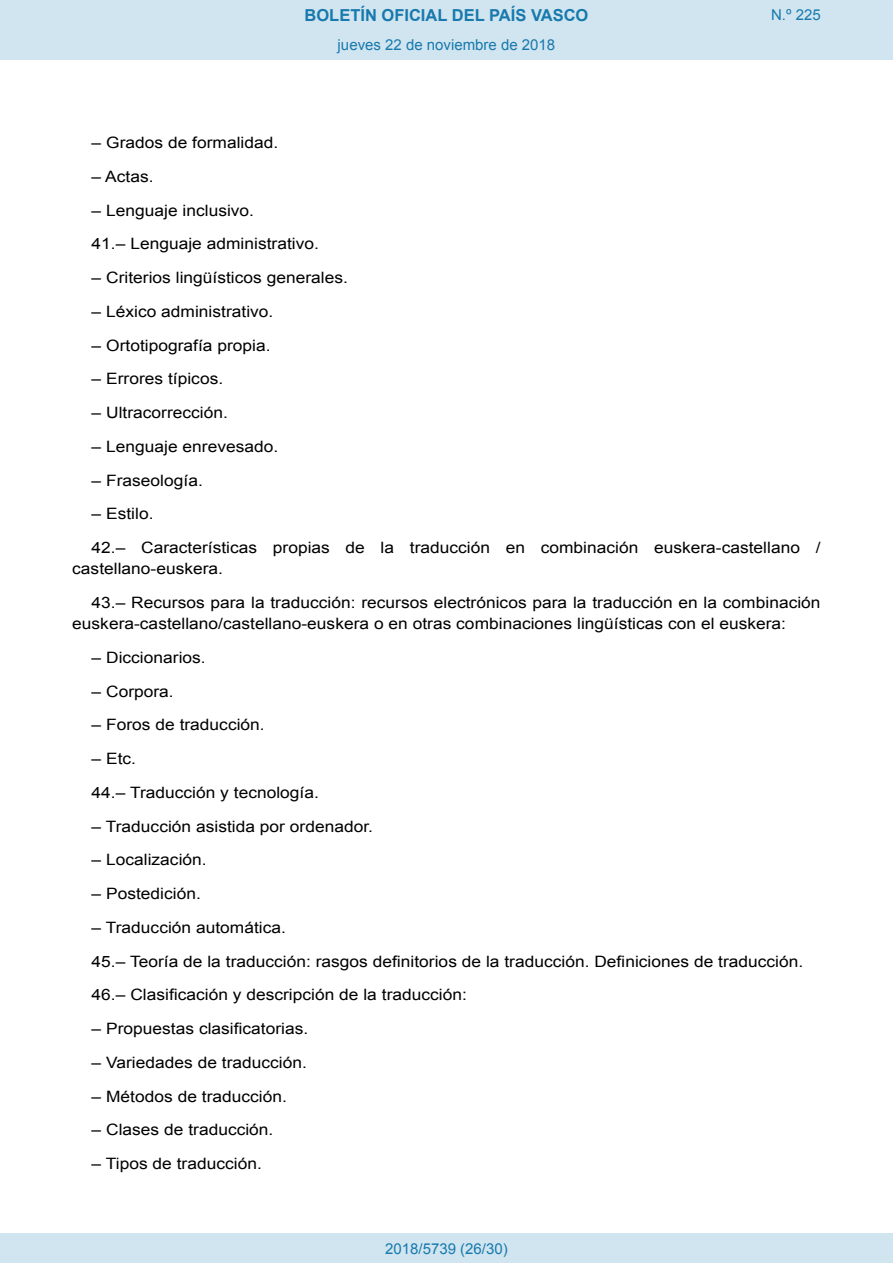
<style>
.page{position:relative;width:893px;height:1263px;background:#fff}
.page>*{position:absolute;margin:0;border:0;box-sizing:border-box;transform-origin:0 0}
.t1{font:700 16.5px "Arial";color:#1879ad}
.BOPVDetalle{font:15.6px/21px "Arial";color:#000;scale:1.11 1}
.Paginacion_Centro{font:15px "Arial";color:#1879ad}
</style>
<div class="page">
<div style="left:0;top:0;width:893px;height:60px;background:#d0e5f0"></div>
<div style="left:0;top:1233px;width:893px;height:30px;background:#d0e5f0"></div>
<p class="t1" style="left:305px;top:4px;width:285px">BOLETÍN OFICIAL DEL PAÍS VASCO</p>
<p class="Paginacion_Centro" style="left:338px;top:35px;width:219px">jueves 22 de noviembre de 2018</p>
<p class="Paginacion_Centro" style="left:771px;top:5px;width:51px">N.º 225</p>
<p class="BOPVDetalle" style="left:92px;top:132px;width:170px">– Grados de formalidad.</p>
<p class="BOPVDetalle" style="left:92px;top:166px;width:57px">– Actas.</p>
<p class="BOPVDetalle" style="left:92px;top:200px;width:148px">– Lenguaje inclusivo.</p>
<p class="BOPVDetalle" style="left:92px;top:234px;width:206px">41.– Lenguaje administrativo.</p>
<p class="BOPVDetalle" style="left:92px;top:267px;width:232px">– Criterios lingüísticos generales.</p>
<p class="BOPVDetalle" style="left:92px;top:301px;width:165px">– Léxico administrativo.</p>
<p class="BOPVDetalle" style="left:92px;top:335px;width:163px">– Ortotipografía propia.</p>
<p class="BOPVDetalle" style="left:92px;top:369px;width:120px">– Errores típicos.</p>
<p class="BOPVDetalle" style="left:92px;top:402px;width:124px">– Ultracorrección.</p>
<p class="BOPVDetalle" style="left:92px;top:436px;width:170px">– Lenguaje enrevesado.</p>
<p class="BOPVDetalle" style="left:92px;top:470px;width:102px">– Fraseología.</p>
<p class="BOPVDetalle" style="left:92px;top:504px;width:57px">– Estilo.</p>
<p class="BOPVDetalle" style="left:72px;top:537px;width:676px;text-indent:19px">42.– Características propias de la traducción en combinación euskera-castellano / castellano-euskera.</p>
<p class="BOPVDetalle" style="left:72px;top:592px;width:676px;text-indent:19px">43.– Recursos para la traducción: recursos electrónicos para la traducción en la combinación euskera-castellano/castellano-euskera o en otras combinaciones lingüísticas con el euskera:</p>
<p class="BOPVDetalle" style="left:92px;top:647px;width:104px">– Diccionarios.</p>
<p class="BOPVDetalle" style="left:92px;top:681px;width:76px">– Corpora.</p>
<p class="BOPVDetalle" style="left:92px;top:714px;width:157px">– Foros de traducción.</p>
<p class="BOPVDetalle" style="left:92px;top:748px;width:42px">– Etc.</p>
<p class="BOPVDetalle" style="left:92px;top:782px;width:206px">44.– Traducción y tecnología.</p>
<p class="BOPVDetalle" style="left:92px;top:816px;width:255px">– Traducción asistida por ordenador.</p>
<p class="BOPVDetalle" style="left:92px;top:849px;width:105px">– Localización.</p>
<p class="BOPVDetalle" style="left:92px;top:883px;width:100px">– Postedición.</p>
<p class="BOPVDetalle" style="left:92px;top:917px;width:177px">– Traducción automática.</p>
<p class="BOPVDetalle" style="left:92px;top:951px;width:643px">45.– Teoría de la traducción: rasgos definitorios de la traducción. Definiciones de traducción.</p>
<p class="BOPVDetalle" style="left:92px;top:984px;width:340px">46.– Clasificación y descripción de la traducción:</p>
<p class="BOPVDetalle" style="left:92px;top:1018px;width:197px">– Propuestas clasificatorias.</p>
<p class="BOPVDetalle" style="left:92px;top:1052px;width:195px">– Variedades de traducción.</p>
<p class="BOPVDetalle" style="left:92px;top:1086px;width:177px">– Métodos de traducción.</p>
<p class="BOPVDetalle" style="left:92px;top:1119px;width:165px">– Clases de traducción.</p>
<p class="BOPVDetalle" style="left:92px;top:1153px;width:155px">– Tipos de traducción.</p>
<p class="Paginacion_Centro" style="left:385px;top:1238px;width:124px">2018/5739 (26/30)</p>
</div>
